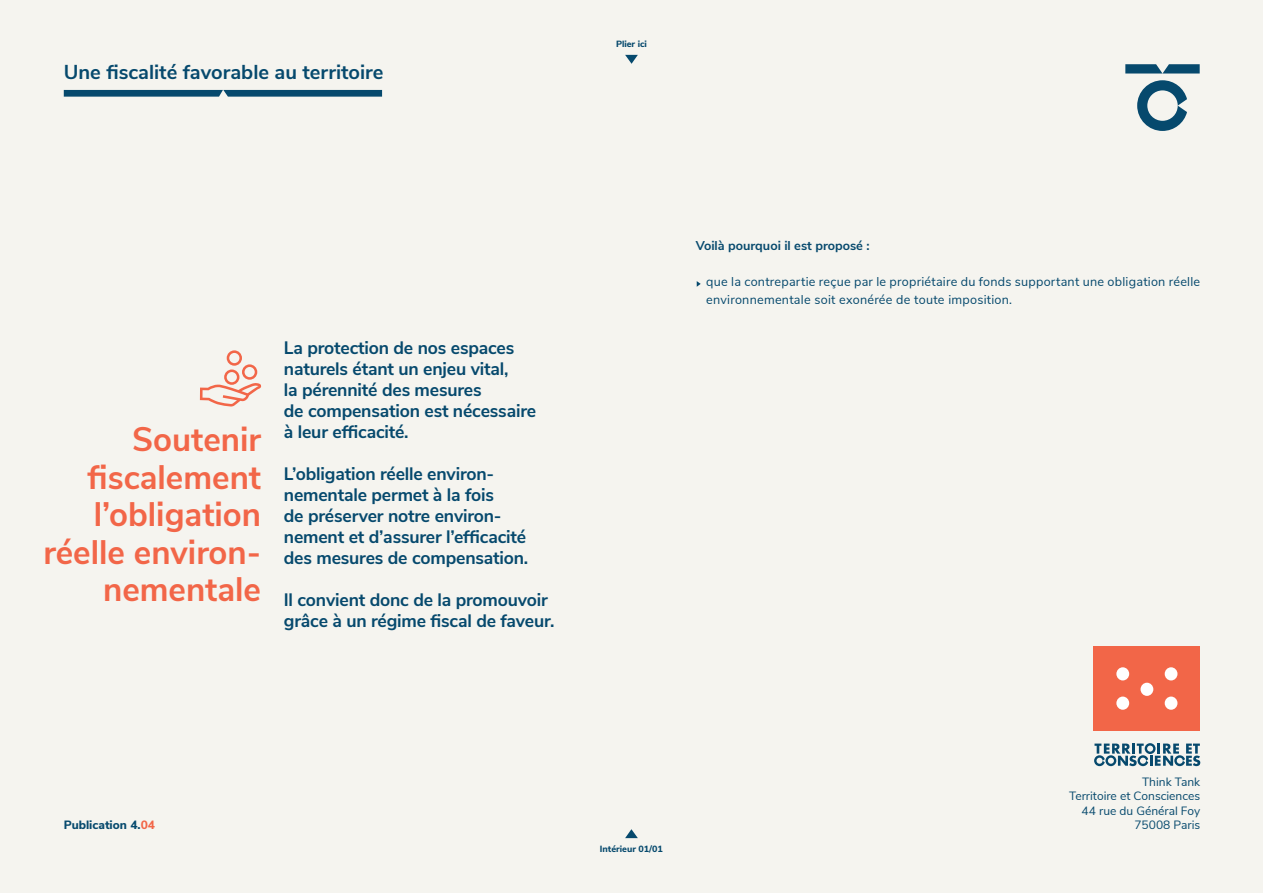
<style>
.page{position:relative;width:1263px;height:893px;background:#f5f4ef}
.page>*{position:absolute;margin:0;border:0;box-sizing:border-box;transform-origin:0 0}
.t1{font:700 33.9px/37.7px "Nunito Sans";color:#f26648;text-align:right}
.t2{font:700 20.1px "Nunito Sans";color:#06496d}
.t3{font:700 18px/21px "Nunito Sans";letter-spacing:-.01em;color:#06496d}
.t4{font:12.75px/18px "Nunito Sans";letter-spacing:.02em;color:#06496d}
.t5{font:700 12.75px "Nunito Sans";color:#06496d}
.t6{font:12px/14.2px "Nunito Sans";color:#06496d;text-align:right}
.t7{font:800 12px "Nunito Sans";color:#06496d}
.t8{font:800 9px "Nunito Sans";color:#06496d}
.s1{color:#f26648}
</style>
<div class="page">
<svg style="left:1125px;top:64px;width:75px;height:10px"></svg>
<svg style="left:1137px;top:80px;width:50px;height:51px"></svg>
<svg style="left:1094px;top:743px;width:106px;height:23px"></svg>
<svg style="left:625px;top:55px;width:13px;height:9px"></svg>
<svg style="left:625px;top:829px;width:13px;height:9px"></svg>
<svg style="left:697px;top:281px;width:4px;height:6px"></svg>
<svg style="left:64px;top:90px;width:318px;height:7px;background:#155475"></svg>
<svg style="left:200px;top:350px;width:61px;height:56px"></svg>
<div style="left:1093px;top:646px;width:107px;height:85px;background:#f26648"></div>
<div style="left:1116px;top:667px;width:13px;height:13px;background:#fff;border-radius:50%"></div>
<div style="left:1140px;top:683px;width:13px;height:13px;background:#fff;border-radius:50%"></div>
<div style="left:1165px;top:667px;width:12px;height:13px;background:#fff;border-radius:50%"></div>
<div style="left:1116px;top:697px;width:13px;height:13px;background:#fff;border-radius:50%"></div>
<div style="left:1165px;top:697px;width:12px;height:13px;background:#fff;border-radius:50%"></div>
<p class="t2" style="left:64px;top:57px;width:321px">Une fiscalité favorable au territoire</p>
<p class="t8" style="left:616px;top:37px;width:32px">Plier ici</p>
<h1 class="t1" style="left:43px;top:418px;width:219px">Soutenir fiscalement l’obligation réelle environ&shy;nementale</h1>
<p class="t3" style="left:284px;top:336px;width:254px">La protection de nos espaces naturels étant un enjeu vital,<br>la pérennité des mesures<br>de compensation est nécessaire à leur efficacité.</p>
<p class="t3" style="left:284px;top:462px;width:246px">L’obligation réelle environ&shy;nementale permet à la fois<br>de préserver notre environ&shy;nement et d’assurer l’efficacité des mesures de compensation.</p>
<p class="t3" style="left:284px;top:588px;width:272px">Il convient donc de la promouvoir grâce à un régime fiscal de faveur.</p>
<p class="t5" style="left:696px;top:237px;width:176px">Voilà pourquoi il est proposé :</p>
<p class="t4" style="left:706px;top:272px;width:496px">que la contrepartie reçue par le propriétaire du fonds supportant une obligation réelle environnementale soit exonérée de toute imposition.</p>
<p class="t6" style="left:1069px;top:774px;width:133px">Think Tank<br>Territoire et Consciences<br>44 rue du Général Foy</p>
<p class="t7" style="left:64px;top:816px;width:93px">Publication 4.<span class="s1">04</span></p>
<p class="t6" style="left:1134px;top:817px;width:67px">75008 Paris</p>
<p class="t8" style="left:600px;top:842px;width:65px">Intérieur 01/01</p>
</div>
